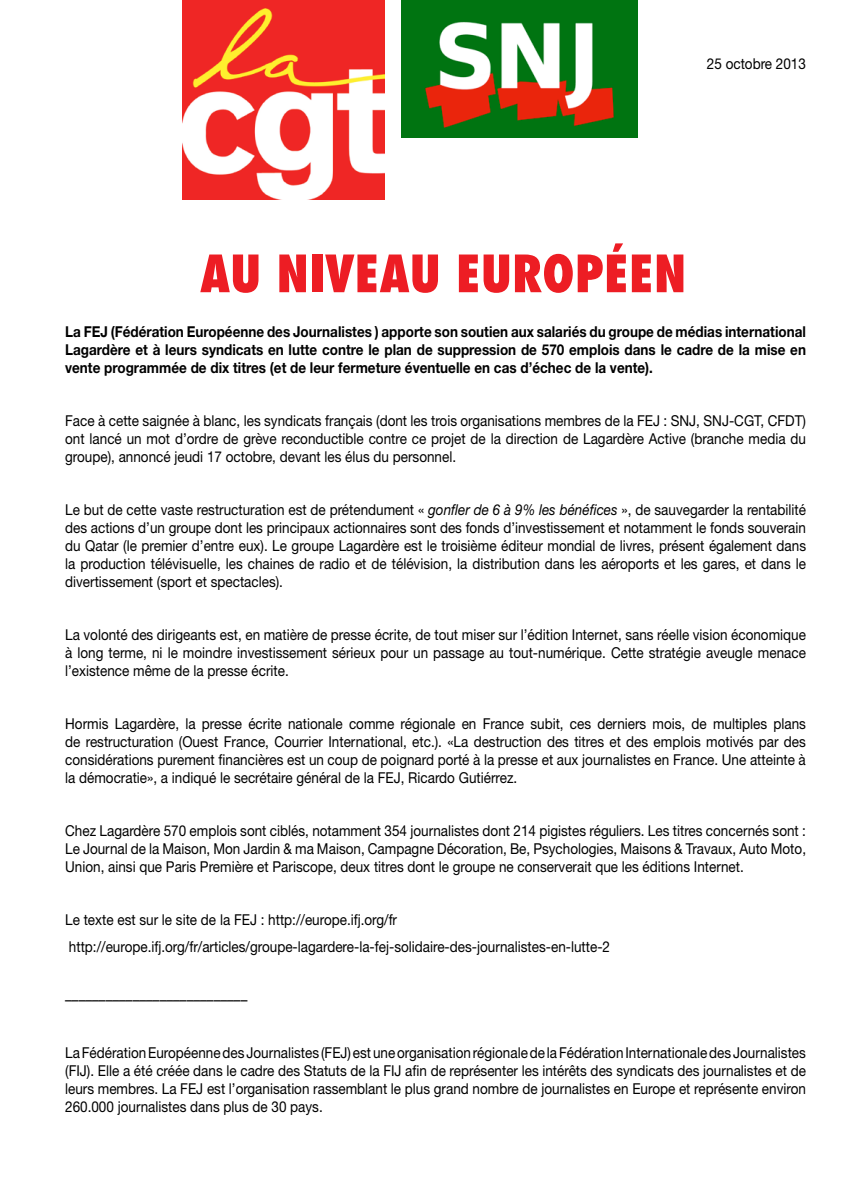
<style>
.page{position:relative;width:842px;height:1191px;background:#fff}
.page>*{position:absolute;margin:0;border:0;box-sizing:border-box;transform-origin:0 0}
.t1{font:800 condensed 50px "Futura Std";color:#ed1d24}
.t2{font:15px/18px "Helvetica Neue LT Std";color:#000;text-align:justify;scale:.9 1}
.t3{font:700 15px/18px "Helvetica Neue LT Std";color:#000;text-align:justify;scale:.9 1}
.s1{font-style:italic}
</style>
<div class="page">
<img style="left:402px;top:0;width:235px;height:138px">
<img style="left:182px;top:0;width:202px;height:199px">
<p class="t2" style="left:707px;top:55px;width:112px">25 octobre 2013</p>
<h1 class="t1" style="left:200px;top:242px;width:488px">AU NIVEAU EUROPÉEN</h1>
<p class="t3" style="left:65px;top:322px;width:825px">La FEJ (Fédération Européenne des Journalistes ) apporte son soutien aux salariés du groupe de médias international Lagardère et à leurs syndicats en lutte contre le plan de suppression de 570 emplois dans le cadre de la mise en vente programmée de dix titres (et de leur fermeture éventuelle en cas d’échec de la vente).</p>
<p class="t2" style="left:65px;top:411px;width:825px">Face à cette saignée à blanc, les syndicats français (dont les trois organisations membres de la FEJ : SNJ, SNJ-CGT, CFDT) ont lancé un mot d’ordre de grève reconductible contre ce projet de la direction de Lagardère Active (branche media du groupe), annoncé jeudi 17 octobre, devant les élus du personnel.</p>
<p class="t2" style="left:65px;top:500px;width:825px">Le but de cette vaste restructuration est de prétendument « <span class="s1">gonfler de 6 à 9% les bénéfices</span> », de sauvegarder la rentabilité des actions d’un groupe dont les principaux actionnaires sont des fonds d’investissement et notamment le fonds souverain du Qatar (le premier d’entre eux). Le groupe Lagardère est le troisième éditeur mondial de livres, présent également dans la production télévisuelle, les chaines de radio et de télévision, la distribution dans les aéroports et les gares, et dans le divertissement (sport et spectacles).</p>
<p class="t2" style="left:65px;top:625px;width:825px">La volonté des dirigeants est, en matière de presse écrite, de tout miser sur l’édition Internet, sans réelle vision économique à long terme, ni le moindre investissement sérieux pour un passage au tout-numérique. Cette stratégie aveugle menace l’existence même de la presse écrite.</p>
<p class="t2" style="left:65px;top:714px;width:825px">Hormis Lagardère, la presse écrite nationale comme régionale en France subit, ces derniers mois, de multiples plans de restructuration (Ouest France, Courrier International, etc.). «La destruction des titres et des emplois motivés par des considérations purement financières est un coup de poignard porté à la presse et aux journalistes en France. Une atteinte à la démocratie», a indiqué le secrétaire général de la FEJ, Ricardo Gutiérrez.</p>
<p class="t2" style="left:65px;top:821px;width:825px">Chez Lagardère 570 emplois sont ciblés, notamment 354 journalistes dont 214 pigistes réguliers. Les titres concernés sont :<br>Le Journal de la Maison, Mon Jardin &amp; ma Maison, Campagne Décoration, Be, Psychologies, Maisons &amp; Travaux, Auto Moto, Union, ainsi que Paris Première et Pariscope, deux titres dont le groupe ne conserverait que les éditions Internet.</p>
<p class="t2" style="left:65px;top:906px;width:607px;line-height:26.5px">Le texte est sur le site de la FEJ : http://europe.ifj.org/fr http://europe.ifj.org/fr/articles/groupe-lagardere-la-fej-solidaire-des-journalistes-en-lutte-2</p>
<p class="t2" style="left:65px;top:990px;width:204px">–––––––––––––––––––––––––––</p>
<p class="t2" style="left:65px;top:1043px;width:825px">La Fédération Européenne des Journalistes (FEJ) est une organisation régionale de la Fédération Internationale des Journalistes (FIJ). Elle a été créée dans le cadre des Statuts de la FIJ afin de représenter les intérêts des syndicats des journalistes et de leurs membres. La FEJ est l’organisation rassemblant le plus grand nombre de journalistes en Europe et représente environ 260.000 journalistes dans plus de 30 pays.</p>
</div>
